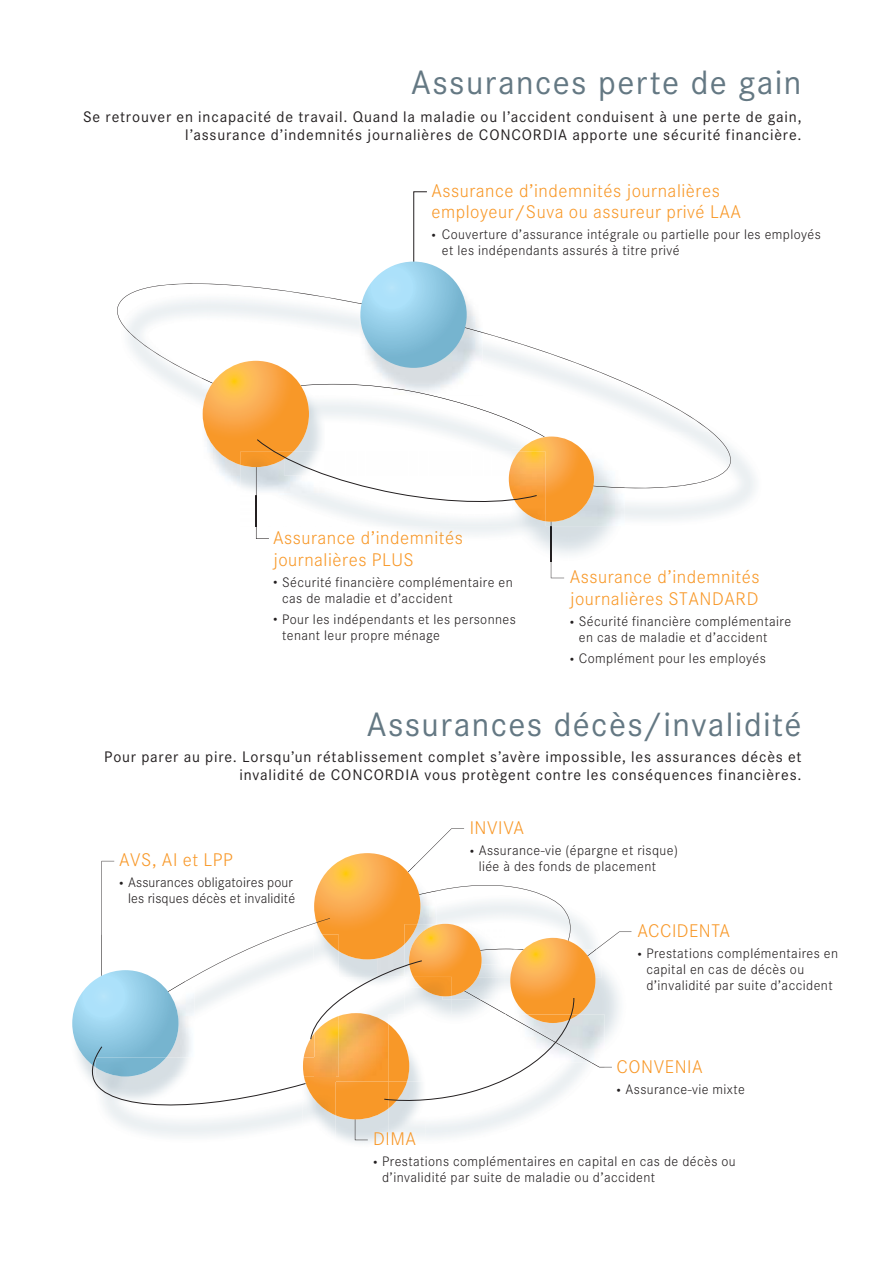
<style>
.page{position:relative;width:893px;height:1263px;background:#fff}
.page>*{position:absolute;margin:0;border:0;box-sizing:border-box;transform-origin:0 0}
.t1{font:33px "Corporate SBQ";letter-spacing:.045em;color:#647883}
.t2{font:300 18px/21.6px "Corporate SBQ";letter-spacing:.03em;color:#f89828}
.t3{font:15px/18px "Corporate SBQ";letter-spacing:.055em;color:#231f20;text-align:right}
.t4{font:300 13.5px/16.2px "Corporate SBQ";letter-spacing:.03em;color:#231f20}
.t5{font:300 13.5px/16.2px "Corporate SBQ";letter-spacing:.01em;color:#231f20;text-align:right}
.s1{color:#f79728}
.s2{color:#f19527}
.s3{color:#f09427}
</style>
<div class="page">
<svg style="left:117px;top:283px;width:616px;height:209px"></svg>
<svg style="left:413px;top:191px;width:14px;height:73px"></svg>
<img style="left:360px;top:333px;width:123px;height:28px">
<img style="left:360px;top:273px;width:123px;height:30px">
<img style="left:360px;top:303px;width:123px;height:30px">
<svg style="left:360px;top:262px;width:107px;height:106px;background:#90c9e3"></svg>
<img style="left:594px;top:448px;width:31px;height:78px">
<img style="left:594px;top:486px;width:31px;height:2px">
<svg style="left:202px;top:361px;width:392px;height:217px"></svg>
<svg style="left:72px;top:828px;width:559px;height:315px"></svg>
<h1 class="t1" style="left:411px;top:67px;width:392px">Assurances perte de gain</h1>
<p class="t3" style="left:83px;top:109px;width:720px">Se retrouver en incapacité de travail. Quand la maladie ou l’accident conduisent à une perte de gain, l’assurance d’indemnités journalières de CONCORDIA apporte une sécurité financière.</p>
<h2 class="t2" style="left:431px;top:182px;width:311px">Assurance d’indemnités journalières employeur/Suva ou assureur privé LAA</h2>
<p class="t4" style="left:442px;top:228px;width:380px;text-indent:-11px">• Couverture d’assurance intégrale ou partielle pour les employés et les indépendants assurés à titre privé</p>
<h2 class="t2" style="left:273px;top:529px;width:191px">Assurance d’in<span class="s1">demn</span><span class="s2">it</span><span class="s3">és</span></h2>
<h2 class="t2" style="left:273px;top:551px;width:142px">journalières PLUS</h2>
<p class="t4" style="left:282px;top:575px;width:232px;text-indent:-9px">• Sécurité financière complémentaire en cas de maladie et d’accident</p>
<p class="t4" style="left:282px;top:613px;width:235px;text-indent:-9px">• Pour les indépendants et les personnes tenant leur propre ménage</p>
<h2 class="t2" style="left:570px;top:568px;width:191px">Assurance d’indemnités journalières STANDARD</h2>
<p class="t4" style="left:579px;top:615px;width:214px;text-indent:-9px">• Sécurité financière complémentaire en cas de maladie et d’accident</p>
<p class="t4" style="left:570px;top:652px;width:197px">• Complément pour les employés</p>
<h1 class="t1" style="left:367px;top:709px;width:436px">Assurances décès/invalidité</h1>
<p class="t3" style="left:104px;top:749px;width:699px">Pour parer au pire. Lorsqu’un rétablissement complet s’avère impossible, les assurances décès et invalidité de CONCORDIA vous protègent contre les conséquences financières.</p>
<h2 class="t2" style="left:119px;top:851px;width:115px">AVS, AI et LPP</h2>
<p class="t5" style="left:119px;top:876px;width:178px">• Assurances obligatoires pour les risques décès et invalidité</p>
<h2 class="t2" style="left:470px;top:819px;width:56px">INVIVA</h2>
<p class="t4" style="left:479px;top:844px;width:201px;text-indent:-9px">• Assurance-vie (épargne et risque) liée à des fonds de placement</p>
<h2 class="t2" style="left:637px;top:922px;width:94px">ACCIDENTA</h2>
<p class="t4" style="left:646px;top:947px;width:193px;text-indent:-9px">• Prestations complémentaires en capital en cas de décès ou d’invalidité par suite d’accident</p>
<h2 class="t2" style="left:616px;top:1058px;width:88px">CONVENIA</h2>
<p class="t4" style="left:616px;top:1083px;width:130px">• Assurance-vie mixte</p>
<h2 class="t2" style="left:373px;top:1130px;width:44px">DI<span class="s1">MA</span></h2>
<p class="t4" style="left:382px;top:1155px;width:355px;text-indent:-9px">• Prestations complémentaires en capital en cas de décès ou d’invalidité par suite de maladie ou d’accident</p>
</div>
